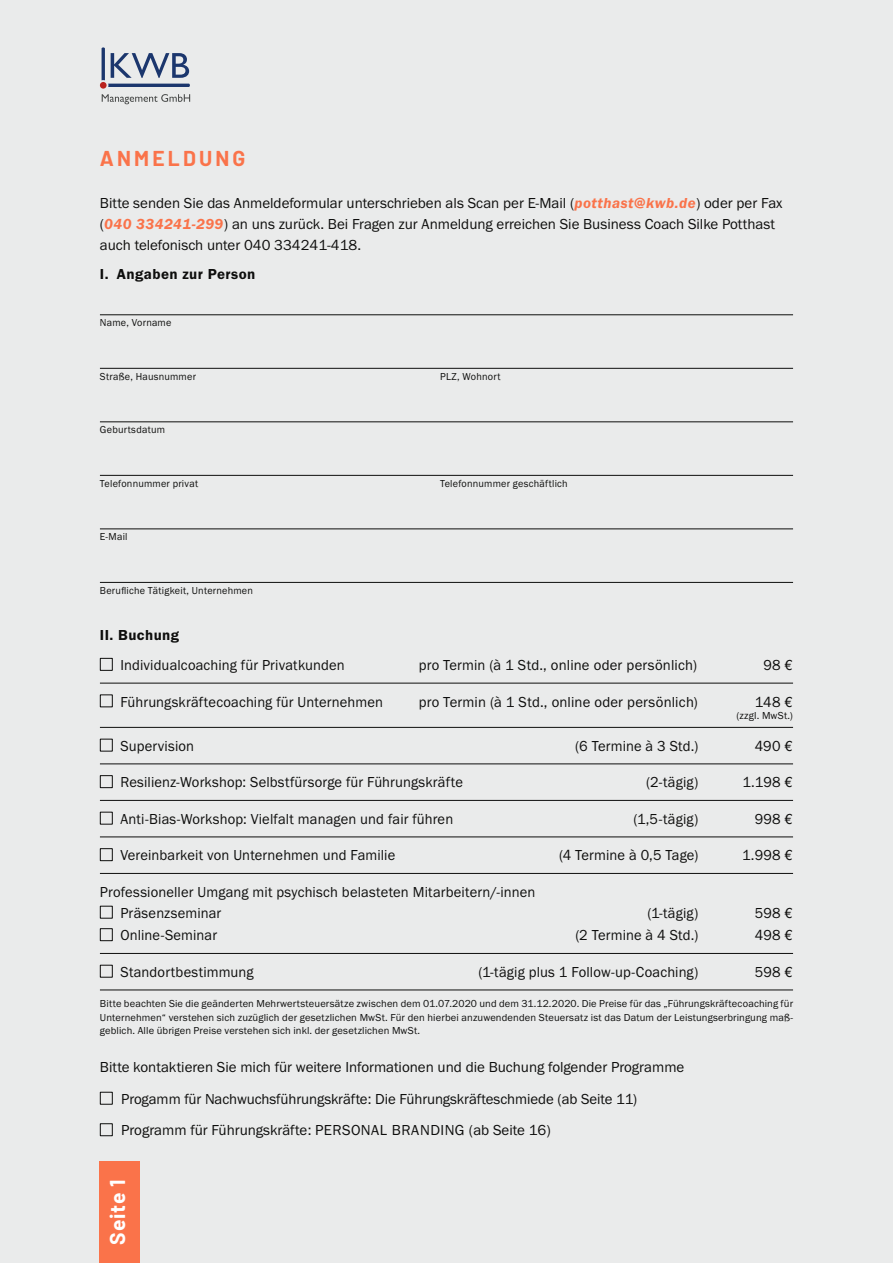
<style>
.page{position:relative;width:893px;height:1263px;background:#eaebeb}
.page>*{position:absolute;margin:0;border:0;box-sizing:border-box;transform-origin:0 0}
.t1{font:700 21px "Barlow";letter-spacing:.15em;color:#fa734a}
.t2{font:700 21px "Barlow";letter-spacing:.04em;color:#fff}
.t3{font:15px/21px "Franklin Gothic URW Boo";letter-spacing:.005em;color:#0e0e0d}
.t4{font:15px "Franklin Gothic URW Dem";letter-spacing:.03em;color:#0e0e0d}
.t5{font:10.5px/13.5px "Franklin Gothic URW Boo";letter-spacing:.025em;color:#0e0e0d;text-align:justify}
.s1{font-family:"Franklin Gothic URW Dem Ita";color:#fa734a}
</style>
<div class="page">
<div style="left:99px;top:1161px;width:40px;height:102px;background:#fa734a"></div>
<div style="left:100px;top:82px;width:7px;height:7px;background:#ba221e;border-radius:50%"></div>
<svg style="left:102px;top:47px;width:88px;height:40px"></svg>
<svg style="left:102px;top:94px;width:88px;height:10px"></svg>
<hr style="left:100px;top:314px;width:693px;height:1px;background:#0e0e0d">
<hr style="left:100px;top:368px;width:693px;height:1px;background:#0e0e0d">
<hr style="left:100px;top:421px;width:693px;height:1px;background:#0e0e0d">
<hr style="left:100px;top:475px;width:693px;height:1px;background:#0e0e0d">
<hr style="left:100px;top:528px;width:693px;height:1px;background:#0e0e0d">
<hr style="left:100px;top:582px;width:693px;height:1px;background:#0e0e0d">
<hr style="left:100px;top:683px;width:693px;height:1px;background:#0e0e0d">
<hr style="left:100px;top:727px;width:693px;height:1px;background:#0e0e0d">
<hr style="left:100px;top:763px;width:693px;height:1px;background:#0e0e0d">
<hr style="left:100px;top:800px;width:693px;height:1px;background:#0e0e0d">
<hr style="left:100px;top:836px;width:693px;height:1px;background:#0e0e0d">
<hr style="left:100px;top:873px;width:693px;height:1px;background:#0e0e0d">
<hr style="left:100px;top:953px;width:693px;height:1px;background:#0e0e0d">
<hr style="left:100px;top:989px;width:693px;height:1px;background:#0e0e0d">
<div style="left:100px;top:658px;width:13px;height:13px;border:1px solid #0e0e0d"></div>
<div style="left:100px;top:694px;width:13px;height:13px;border:1px solid #0e0e0d"></div>
<div style="left:100px;top:739px;width:13px;height:12px;border:1px solid #0e0e0d"></div>
<div style="left:100px;top:775px;width:13px;height:13px;border:1px solid #0e0e0d"></div>
<div style="left:100px;top:812px;width:13px;height:12px;border:1px solid #0e0e0d"></div>
<div style="left:100px;top:848px;width:13px;height:13px;border:1px solid #0e0e0d"></div>
<div style="left:100px;top:906px;width:13px;height:12px;border:1px solid #0e0e0d"></div>
<div style="left:100px;top:928px;width:13px;height:13px;border:1px solid #0e0e0d"></div>
<div style="left:100px;top:965px;width:13px;height:12px;border:1px solid #0e0e0d"></div>
<div style="left:100px;top:1092px;width:13px;height:12px;border:1px solid #0e0e0d"></div>
<div style="left:100px;top:1123px;width:13px;height:13px;border:1px solid #0e0e0d"></div>
<h1 class="t1" style="left:100px;top:142px;width:147px">ANMELDUNG</h1>
<p class="t3" style="left:100px;top:192px;width:684px">Bitte senden Sie das Anmeldeformular unterschrieben als Scan per E-Mail (<span class="s1">potthast@kwb.de</span>) oder per Fax (<span class="s1">040 334241-299</span>) an uns zurück. Bei Fragen zur Anmeldung erreichen Sie Business Coach Silke Potthast auch telefonisch unter 040 334241-418.</p>
<p class="t4" style="left:100px;top:265px;width:157px">I. Angaben zur Person</p>
<p class="t5" style="left:100px;top:316px;width:73px">Name, Vorname</p>
<p class="t5" style="left:100px;top:369px;width:98px">Straße, Hausnummer</p>
<p class="t5" style="left:440px;top:369px;width:62px">PLZ, Wohnort</p>
<p class="t5" style="left:100px;top:423px;width:67px">Geburtsdatum</p>
<p class="t5" style="left:100px;top:476px;width:100px">Telefonnummer privat</p>
<p class="t5" style="left:440px;top:476px;width:129px">Telefonnummer geschäftlich</p>
<p class="t5" style="left:100px;top:530px;width:29px">E-Mail</p>
<p class="t5" style="left:100px;top:583px;width:155px">Berufliche Tätigkeit, Unternehmen</p>
<p class="t4" style="left:100px;top:626px;width:81px">II. Buchung</p>
<p class="t3" style="left:120px;top:654px;width:226px">Individualcoaching für Privatkunden</p>
<p class="t3" style="left:419px;top:654px;width:280px">pro Termin (à 1 Std., online oder persönlich)</p>
<p class="t3" style="left:763px;top:654px;width:31px">98 €</p>
<p class="t3" style="left:120px;top:691px;width:264px">Führungskräftecoaching für Unternehmen</p>
<p class="t3" style="left:419px;top:691px;width:280px">pro Termin (à 1 Std., online oder persönlich)</p>
<p class="t3" style="left:755px;top:691px;width:40px">148 €</p>
<p class="t5" style="left:736px;top:708px;width:58px">(zzgl. MwSt.)</p>
<p class="t3" style="left:120px;top:735px;width:75px">Supervision</p>
<p class="t3" style="left:575px;top:735px;width:124px">(6 Termine à 3 Std.)</p>
<p class="t3" style="left:755px;top:735px;width:40px">490 €</p>
<p class="t3" style="left:120px;top:771px;width:344px">Resilienz-Workshop: Selbstfürsorge für Führungskräfte</p>
<p class="t3" style="left:646px;top:771px;width:53px">(2-tägig)</p>
<p class="t3" style="left:742px;top:771px;width:52px">1.198 €</p>
<p class="t3" style="left:120px;top:808px;width:334px">Anti-Bias-Workshop: Vielfalt managen und fair führen</p>
<p class="t3" style="left:633px;top:808px;width:66px">(1,5-tägig)</p>
<p class="t3" style="left:755px;top:808px;width:40px">998 €</p>
<p class="t3" style="left:120px;top:844px;width:276px">Vereinbarkeit von Unternehmen und Familie</p>
<p class="t3" style="left:559px;top:844px;width:141px">(4 Termine à 0,5 Tage)</p>
<p class="t3" style="left:742px;top:844px;width:53px">1.998 €</p>
<p class="t3" style="left:120px;top:881px;width:417px;text-indent:-20px">Professioneller Umgang mit psychisch belasteten Mitarbeitern/-innen<br>Präsenzseminar</p>
<p class="t3" style="left:647px;top:902px;width:52px">(1-tägig)</p>
<p class="t3" style="left:755px;top:902px;width:40px">598 €</p>
<p class="t3" style="left:120px;top:924px;width:98px">Online-Seminar</p>
<p class="t3" style="left:575px;top:924px;width:124px">(2 Termine à 4 Std.)</p>
<p class="t3" style="left:755px;top:924px;width:40px">498 €</p>
<p class="t3" style="left:120px;top:961px;width:135px">Standortbestimmung</p>
<p class="t3" style="left:478px;top:961px;width:221px">(1-tägig plus 1 Follow-up-Coaching)</p>
<p class="t3" style="left:755px;top:961px;width:40px">598 €</p>
<p class="t5" style="left:100px;top:997px;width:695px">Bitte beachten Sie die geänderten Mehrwertsteuersätze zwischen dem 01.07.2020 und dem 31.12.2020. Die Preise für das „Führungskräftecoaching für Unternehmen“ verstehen sich zuzüglich der gesetzlichen MwSt. Für den hierbei anzuwendenden Steuersatz ist das Datum der Leistungserbringung maß&shy;geblich. Alle übrigen Preise verstehen sich inkl. der gesetzlichen MwSt.</p>
<p class="t3" style="left:121px;top:1051px;width:565px;line-height:31.5px;text-indent:-21px">Bitte kontaktieren Sie mich für weitere Informationen und die Buchung folgender Programme<br>Progamm für Nachwuchsführungskräfte: Die Führungskräfteschmiede (ab Seite 11)<br>Programm für Führungskräfte: PERSONAL BRANDING (ab Seite 16)</p>
<h1 class="t2" style="left:102px;top:1244px;width:67px;rotate:-90deg">Seite 1</h1>
</div>
